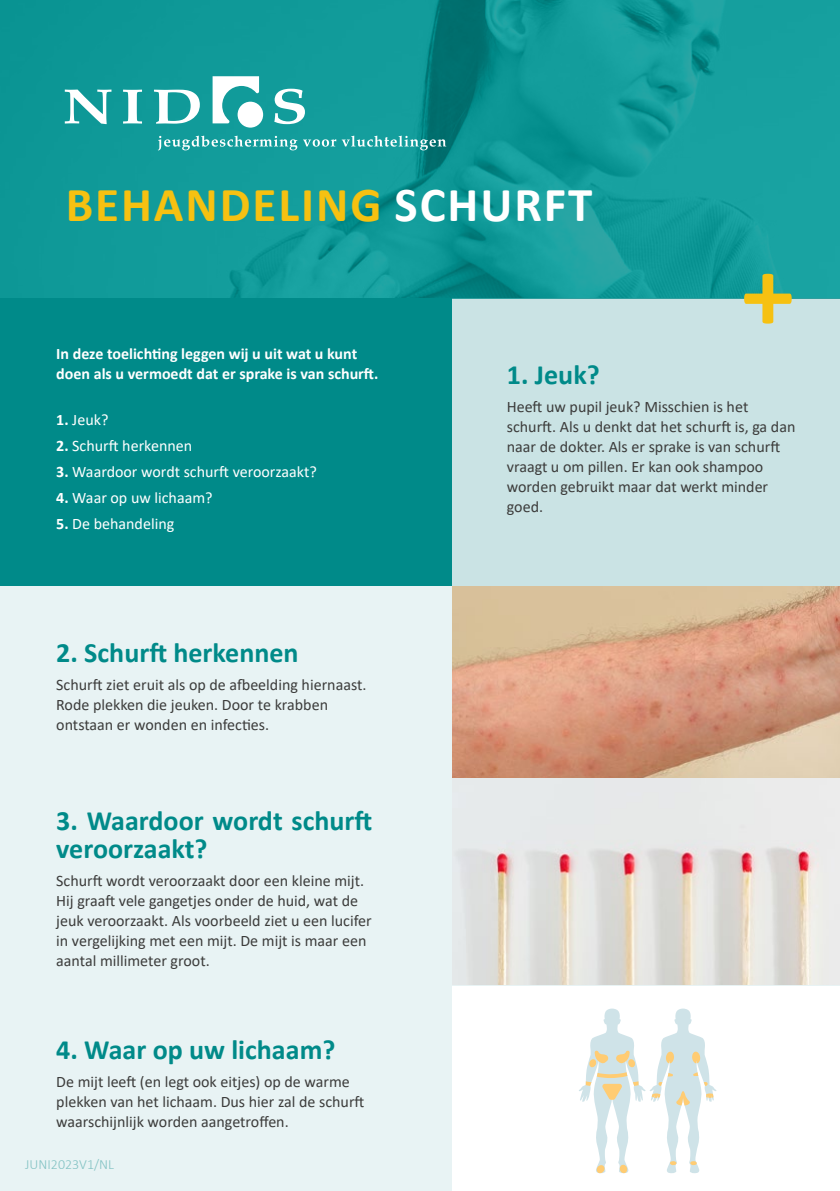
<style>
.page{position:relative;width:840px;height:1191px;background:#fff}
.page>*{position:absolute;margin:0;border:0;box-sizing:border-box;transform-origin:0 0}
.t1{font:700 49px "Calibri";letter-spacing:.04em;color:#f6c111}
.t2{font:700 28px/28px "Calibri";color:#008a89}
.t3{font:16px/20px "Calibri";color:#3c3c3b}
.t4{font:16px "Calibri";color:#fff}
.t5{font:700 16px/20px "Calibri";color:#fff}
.t6{font:300 14px "Calibri";color:#82c2c3}
.s1{color:#fff}
.s2{font-weight:700}
</style>
<div class="page">
<div style="left:0;top:108px;width:839px;height:1083px;background:#e8f3f4"></div>
<div style="left:0;top:299px;width:452px;height:287px;background:#008a89"></div>
<div style="left:452px;top:299px;width:387px;height:287px;background:#cae3e4"></div>
<img style="left:452px;top:586px;width:387px;height:399px">
<div style="left:452px;top:986px;width:387px;height:205px;background:#fff"></div>
<svg style="left:579px;top:1008px;width:137px;height:165px"></svg>
<svg style="left:0;top:0;width:839px;height:299px;background:#119998"></svg>
<svg style="left:65px;top:90px;width:46px;height:34px"></svg>
<svg style="left:123px;top:90px;width:19px;height:34px"></svg>
<svg style="left:154px;top:90px;width:46px;height:34px"></svg>
<svg style="left:274px;top:89px;width:31px;height:35px"></svg>
<svg style="left:212px;top:76px;width:47px;height:47px"></svg>
<div style="left:237px;top:102px;width:26px;height:26px;background:#fff;border-radius:50%"></div>
<svg style="left:158px;top:136px;width:139px;height:14px;background:#4bb3b3"></svg>
<svg style="left:303px;top:136px;width:143px;height:14px;background:#44adac"></svg>
<svg style="left:743px;top:274px;width:48px;height:50px"></svg>
<h1 class="t1" style="left:66px;top:170px;width:528px">BEHANDELING <span class="s1">SCHURFT</span></h1>
<p class="t5" style="left:56px;top:344px;width:323px">In deze toelichting leggen wij u uit wat u kunt doen als u vermoedt dat er sprake is van schurft.</p>
<p class="t4" style="left:56px;top:409px;width:54px"><span class="s2">1.</span> Jeuk?</p>
<p class="t4" style="left:56px;top:435px;width:137px"><span class="s2">2.</span> Schurft herkennen</p>
<p class="t4" style="left:56px;top:461px;width:262px"><span class="s2">3.</span> Waardoor wordt schurft veroorzaakt?</p>
<p class="t4" style="left:56px;top:487px;width:158px"><span class="s2">4.</span> Waar op uw lichaam?</p>
<p class="t4" style="left:56px;top:513px;width:119px"><span class="s2">5.</span> De behandeling</p>
<h2 class="t2" style="left:56px;top:638px;width:244px">2. Schurft herkennen</h2>
<p class="t3" style="left:56px;top:674px;width:311px">Schurft ziet eruit als op de afbeelding hiernaast.<br>Rode plekken die jeuken. Door te krabben ontstaan er wonden en infecties.</p>
<h2 class="t2" style="left:56px;top:806px;width:317px">3. Waardoor wordt schurft veroorzaakt?</h2>
<p class="t3" style="left:56px;top:870px;width:317px">Schurft wordt veroorzaakt door een kleine mijt.<br>Hij graaft vele gangetjes onder de huid, wat de jeuk veroorzaakt. Als voorbeeld ziet u een lucifer in vergelijking met een mijt. De mijt is maar een aantal millimeter groot.</p>
<h2 class="t2" style="left:56px;top:1035px;width:280px">4. Waar op uw lichaam?</h2>
<p class="t3" style="left:56px;top:1071px;width:309px">De mijt leeft (en legt ook eitjes) op de warme plekken van het lichaam. Dus hier zal de schurft waarschijnlijk worden aangetroffen.</p>
<p class="t6" style="left:25px;top:1155px;width:90px">JUNI2023V1/NL</p>
<h2 class="t2" style="left:506px;top:360px;width:94px">1. Jeuk?</h2>
<p class="t3" style="left:506px;top:396px;width:290px">Heeft uw pupil jeuk? Misschien is het schurft. Als u denkt dat het schurft is, ga dan naar de dokter. Als er sprake is van schurft vraagt u om pillen. Er kan ook shampoo worden gebruikt maar dat werkt minder goed.</p>
</div>
